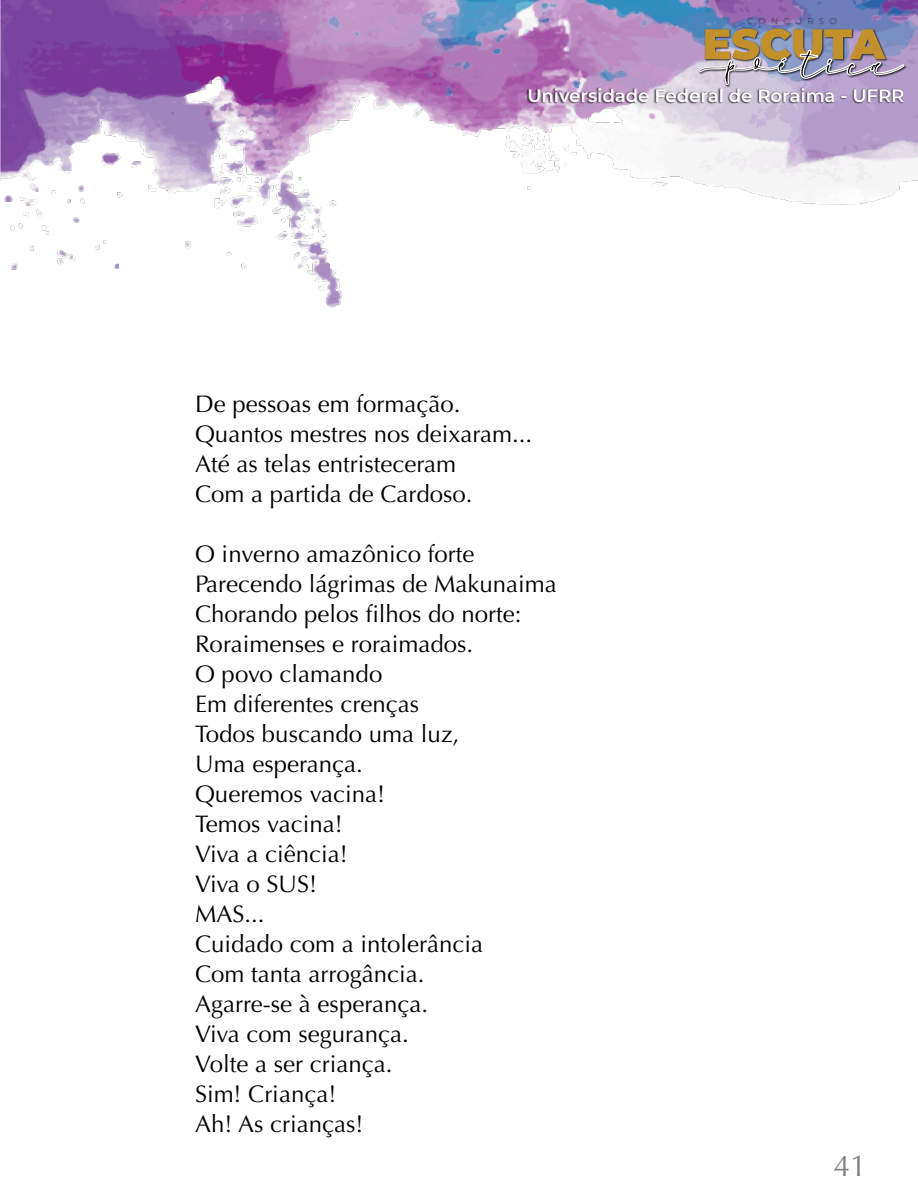
<style>
.page{position:relative;width:918px;height:1188px;background:#fff}
.page>*{position:absolute;margin:0;border:0;box-sizing:border-box;transform-origin:0 0}
.t1{font:30px "Optima";color:#808080}
.t2{font:24px/30px "Optima";color:#000}
.t3{font:600 18px "Montserrat";color:#fff}
</style>
<div class="page">
<img style="left:0;top:0;width:918px;height:308px">
<div style="left:526px;top:87px;width:378px;height:17px;background:#000;opacity:.75"></div>
<div style="left:698px;top:17px;width:209px;height:71px;background:#000;opacity:.75"></div>
<img style="left:699px;top:18px;width:205px;height:67px">
<p class="t3" style="left:527px;top:83px;width:378px">Universidade Federal de Roraima - UFRR</p>
<p class="t2" style="left:195px;top:389px;width:339px">De pessoas em formação.<br>Quantos mestres nos deixaram...<br>Até as telas entristeceram<br>Com a partida de Cardoso.</p>
<p class="t2" style="left:195px;top:539px;width:363px">O inverno amazônico forte<br>Parecendo lágrimas de Makunaima<br>Chorando pelos filhos do norte:<br>Roraimenses e roraimados.<br>O povo clamando<br>Em diferentes crenças<br>Todos buscando uma luz,<br>Uma esperança.<br>Queremos vacina!<br>Temos vacina!<br>Viva a ciência!<br>Viva o SUS!<br>MAS...<br>Cuidado com a intolerância<br>Com tanta arrogância.<br>Agarre-se à esperança.<br>Viva com segurança.<br>Volte a ser criança.<br>Sim! Criança!<br>Ah! As crianças!</p>
<p class="t1" style="left:834px;top:1149px;width:35px">41</p>
</div>
